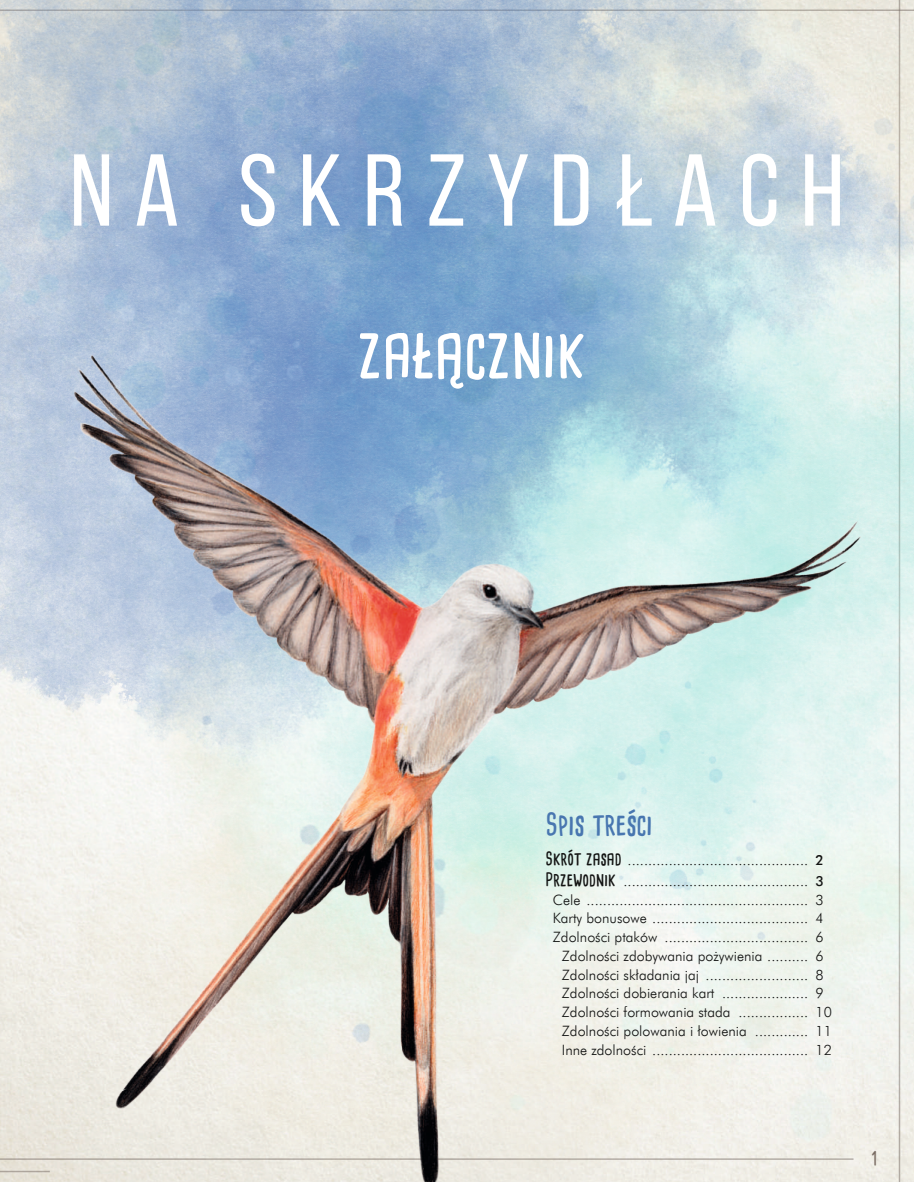
<style>
.page{position:relative;width:914px;height:1182px;background:#fff}
.page>*{position:absolute;margin:0;border:0;box-sizing:border-box;transform-origin:0 0}
.t1{font:67.5px "Cardenio Modern Bold PL";color:#fff}
.t2{font:30px "Cardenio Modern Bold PL";color:#4876b0}
.t3{font:18px "Cardenio Modern Bold PL";color:#796b62}
.t4{font:14.25px/21px "Futura Lt EU Normal";color:#131413}
.s1{font-family:"Cardenio Modern Bold PL";font-size:18px}
.s2{font-family:"Futura Md EU Normal";font-size:13.95px}
</style>
<div class="page">
<hr style="left:0;top:1170px;width:50px;height:2px;background:#746861">
<img style="left:0;top:0;width:913px;height:1167px">
<img style="left:4px;top:111px;width:909px;height:1070px">
<svg style="left:74px;top:154px;width:765px;height:72px"></svg>
<h1 class="t1" style="left:358px;top:307px;width:230px">załącznik</h1>
<h2 class="t2" style="left:545px;top:804px;width:109px">Spis treści</h2>
<p class="t4" style="left:545px;top:849px;width:280px"><span class="s1">Skrót zasad</span> ............................................ <span class="s2">2<br></span><span class="s1">Przewodnik</span> ............................................. <span class="s2">3</span></p>
<p class="t4" style="left:553px;top:889px;width:272px">Cele ...................................................... 3</p>
<p class="t4" style="left:553px;top:908px;width:272px">Karty bonusowe ...................................... 4</p>
<p class="t4" style="left:553px;top:926px;width:272px">Zdolności ptaków ................................... 6</p>
<p class="t4" style="left:562px;top:945px;width:263px">Zdolności zdobywania pożywienia .......... 6</p>
<p class="t4" style="left:562px;top:964px;width:263px">Zdolności składania jaj ......................... 8</p>
<p class="t4" style="left:562px;top:983px;width:263px">Zdolności dobierania kart ..................... 9</p>
<p class="t4" style="left:562px;top:1001px;width:271px">Zdolności formowania stada ................. 10</p>
<p class="t4" style="left:562px;top:1020px;width:271px">Zdolności polowania i łowienia ............. 11</p>
<p class="t4" style="left:562px;top:1039px;width:271px">Inne zdolności ...................................... 12</p>
<p class="t3" style="left:871px;top:1145px;width:7px">1</p>
</div>
